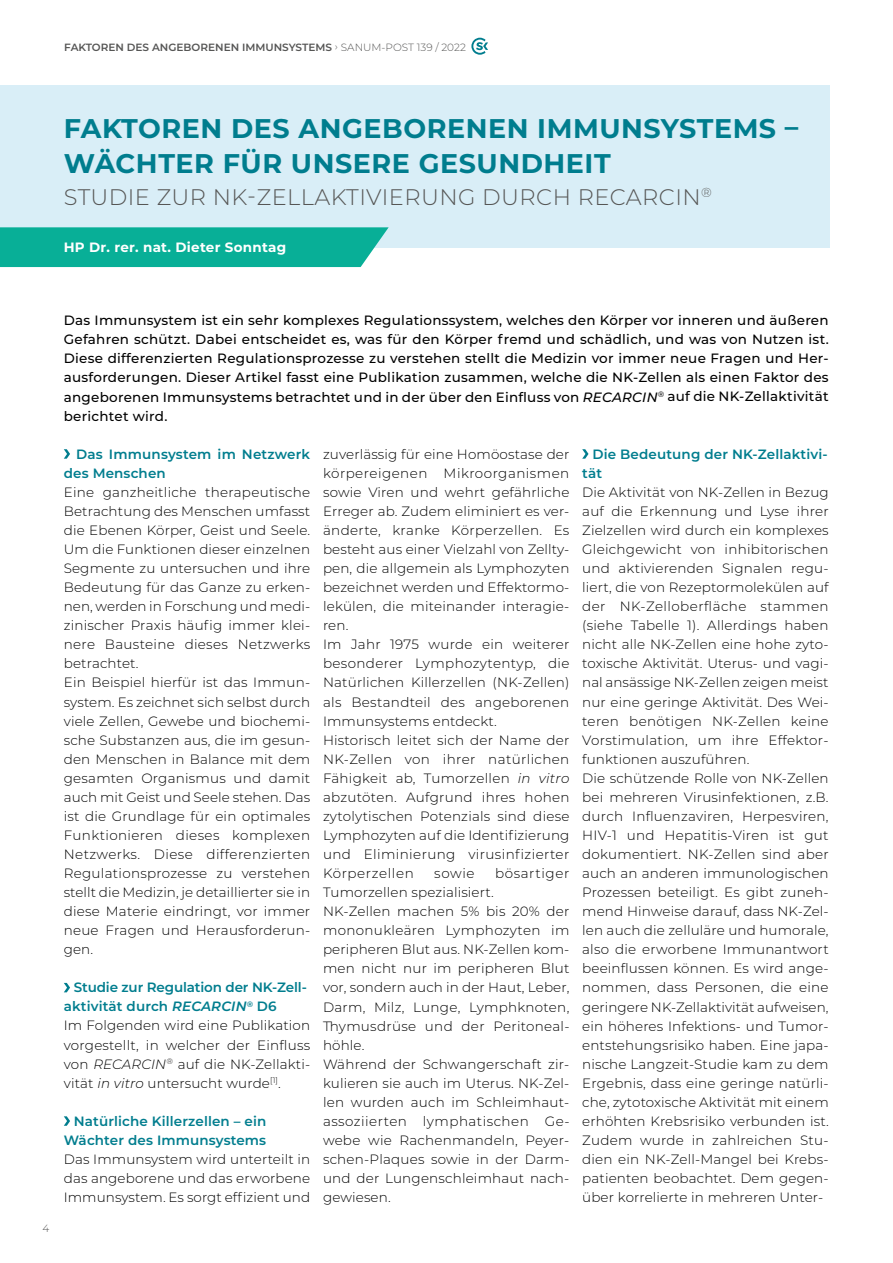
<style>
.page{position:relative;width:893px;height:1263px;background:#fff}
.page>*{position:absolute;margin:0;border:0;box-sizing:border-box;transform-origin:0 0}
.t1{font:700 27px/35px "Montserrat";letter-spacing:.02em;color:#007d8e}
.t2{font:300 22.5px "Montserrat";letter-spacing:.02em;color:#565655}
.t3{font:300 13.5px/19px "Montserrat";letter-spacing:.01em;color:#000}
.t4{font:500 13.5px/19px "Montserrat";letter-spacing:.02em;color:#000;text-align:justify}
.t5{font:600 13.5px/19px "Montserrat";letter-spacing:.01em;color:#007d8e}
.t6{font:700 13.5px "Montserrat";letter-spacing:.02em;color:#fff}
.t7{font:300 13.5px "Montserrat";letter-spacing:.045em;color:#000}
.t8{font:600 10.5px "Montserrat";color:#565655}
.t9{font:300 10.5px "Montserrat";color:#565655}
.s1{font-weight:300}
.s2{font-style:italic}
.s3{font-weight:600;color:#007d8e}
.s4{font-weight:600;font-style:italic;color:#007d8e}
</style>
<div class="page">
<svg style="left:64px;top:449px;width:6px;height:10px"></svg>
<svg style="left:64px;top:983px;width:6px;height:9px"></svg>
<svg style="left:64px;top:1116px;width:6px;height:10px"></svg>
<svg style="left:582px;top:449px;width:6px;height:10px"></svg>
<svg style="left:471px;top:38px;width:17px;height:17px"></svg>
<div style="left:0;top:85px;width:829px;height:162px;background:#d9eef7"></div>
<div style="left:0;top:227px;width:389px;height:40px;background:#08af97"></div>
<p class="t8" style="left:64px;top:40px;width:403px">FAKTOREN DES ANGEBORENEN IMMUNSYSTEMS <span class="s1">› SANUM-POST 139 / 2022</span></p>
<h1 class="t1" style="left:64px;top:109px;width:736px">FAKTOREN DES ANGEBORENEN IMMUNSYSTEMS –<br>WÄCHTER FÜR UNSERE GESUNDHEIT</h1>
<h2 class="t2" style="left:64px;top:181px;width:650px">STUDIE ZUR NK-ZELLAKTIVIERUNG DURCH RECARCIN<sup>®</sup></h2>
<p class="t6" style="left:64px;top:238px;width:224px">HP Dr. rer. nat. Dieter Sonntag</p>
<p class="t9" style="left:43px;top:1221px;width:8px">4</p>
<p class="t4" style="left:64px;top:310px;width:766px">Das Immunsystem ist ein sehr komplexes Regulationssystem, welches den Körper vor inneren und äußeren Gefahren schützt. Dabei entscheidet es, was für den Körper fremd und schädlich, und was von Nutzen ist.<br>Diese differenzierten Regulationsprozesse zu verstehen stellt die Medizin vor immer neue Fragen und Her&shy;ausforderungen. Dieser Artikel fasst eine Publikation zusammen, welche die NK-Zellen als einen Faktor des angeborenen Immunsystems betrachtet und in der über den Einfluss von <span class="s2">RECARCIN</span><sup>®</sup> auf die NK-Zellaktivität berichtet wird.</p>
<p class="t5" style="left:64px;top:444px;width:248px;text-indent:12px">Das Immunsystem im Netzwerk des Menschen</p>
<p class="t3" style="left:64px;top:482px;width:248px">Eine ganzheitliche therapeutische<br>Betrachtung des Menschen umfasst die Ebenen Körper, Geist und Seele.<br>Um die Funktionen dieser einzelnen<br>Segmente zu untersuchen und ihre<br>Bedeutung für das Ganze zu erken&shy;nen, werden in Forschung und medi&shy;zinischer Praxis häufig immer klei&shy;nere Bausteine dieses Netzwerks betrachtet.<br>Ein Beispiel hierfür ist das Immun&shy;system. Es zeichnet sich selbst durch viele Zellen, Gewebe und biochemi&shy;sche Substanzen aus, die im gesun&shy;den Menschen in Balance mit dem gesamten Organismus und damit auch mit Geist und Seele stehen. Das ist die Grundlage für ein optimales<br>Funktionieren dieses komplexen<br>Netzwerks. Diese differenzierten<br>Regulationsprozesse zu verstehen stellt die Medizin, je detaillierter sie in diese Materie eindringt, vor immer neue Fragen und Herausforderun&shy;gen.</p>
<p class="t3" style="left:64px;top:977px;width:248px;text-indent:10px"><span class="s3">Studie zur Regulation der NK-Zell&shy;aktivität durch</span> <span class="s4">RECARCIN</span><sup>®</sup> <span class="s3">D6<br></span>Im Folgenden wird eine Publikation vorgestellt, in welcher der Einfluss von <span class="s2">RECARCIN</span><sup>®</sup> auf die NK-Zellakti&shy;vität <span class="s2">in vitro</span> untersucht wurde<sup>[1]</sup>.</p>
<p class="t5" style="left:64px;top:1111px;width:204px;text-align:right">Natürliche Killerzellen – ein<br>Wächter des Immunsystems</p>
<p class="t3" style="left:64px;top:1149px;width:248px;text-align:justify">Das Immunsystem wird unterteilt in das angeborene und das erworbene Immunsystem. Es sorgt effizient und</p>
<p class="t5" style="left:582px;top:444px;width:247px;text-indent:10px">Die Bedeutung der NK-Zellaktivi&shy;tät</p>
<p class="t3" style="left:582px;top:482px;width:248px">Die Aktivität von NK-Zellen in Bezug auf die Erkennung und Lyse ihrer Zielzellen wird durch ein komplexes Gleichgewicht von inhibitorischen und aktivierenden Signalen regu&shy;liert, die von Rezeptormolekülen auf der NK-Zelloberfläche stammen (siehe Tabelle 1). Allerdings haben nicht alle NK-Zellen eine hohe zyto&shy;toxische Aktivität. Uterus- und vagi&shy;nal ansässige NK-Zellen zeigen meist nur eine geringe Aktivität. Des Wei&shy;teren benötigen NK-Zellen keine Vorstimulation, um ihre Effektor&shy;funktionen auszuführen.<br>Die schützende Rolle von NK-Zellen bei mehreren Virusinfektionen, z.B. durch Influenzaviren, Herpesviren, HIV-1 und Hepatitis-Viren ist gut dokumentiert. NK-Zellen sind aber auch an anderen immunologischen Prozessen beteiligt. Es gibt zuneh&shy;mend Hinweise darauf, dass NK-Zel&shy;len auch die zelluläre und humorale, also die erworbene Immunantwort beeinflussen können. Es wird ange&shy;nommen, dass Personen, die eine geringere NK-Zellaktivität aufweisen, ein höheres Infektions- und Tumor&shy;entstehungsrisiko haben. Eine japa&shy;nische Langzeit-Studie kam zu dem Ergebnis, dass eine geringe natürli&shy;che, zytotoxische Aktivität mit einem erhöhten Krebsrisiko verbunden ist.<br>Zudem wurde in zahlreichen Stu&shy;dien ein NK-Zell-Mangel bei Krebs&shy;patienten beobachtet. Dem gegen&shy;über korrelierte in mehreren Unter-</p>
<p class="t3" style="left:323px;top:444px;width:248px">zuverlässig für eine Homöostase der körpereigenen Mikroorganismen sowie Viren und wehrt gefährliche<br>Erreger ab. Zudem eliminiert es ver&shy;änderte, kranke Körperzellen. Es besteht aus einer Vielzahl von Zellty&shy;pen, die allgemein als Lymphozyten bezeichnet werden und Effektormo&shy;lekülen, die miteinander interagie&shy;ren.<br>Im Jahr 1975 wurde ein weiterer besonderer Lymphozytentyp, die<br>Natürlichen Killerzellen (NK-Zellen) als Bestandteil des angeborenen<br>Immunsystems entdeckt.<br>Historisch leitet sich der Name der<br>NK-Zellen von ihrer natürlichen<br>Fähigkeit ab, Tumorzellen <span class="s2">in vitro </span>abzutöten. Aufgrund ihres hohen zytolytischen Potenzials sind diese<br>Lymphozyten auf die Identifizierung und Eliminierung virusinfizierter<br>Körperzellen</p>
<p class="t3" style="left:434px;top:863px;width:42px">sowie</p>
<p class="t7" style="left:495px;top:864px;width:76px">bösartiger</p>
<p class="t3" style="left:323px;top:882px;width:248px">Tumorzellen spezialisiert.<br>NK-Zellen machen 5% bis 20% der mononukleären Lymphozyten im peripheren Blut aus. NK-Zellen kom&shy;men nicht nur im peripheren Blut vor, sondern auch in der Haut, Leber,<br>Darm, Milz, Lunge, Lymphknoten,<br>Thymusdrüse und der Peritoneal&shy;höhle.<br>Während der Schwangerschaft zir&shy;kulieren sie auch im Uterus. NK-Zel&shy;len wurden auch im Schleimhaut&shy;assoziierten lymphatischen Ge&shy;webe wie Rachenmandeln, Peyer&shy;schen-Plaques sowie in der Darm&shy;und der Lungenschleimhaut nach&shy;gewiesen.</p>
</div>
